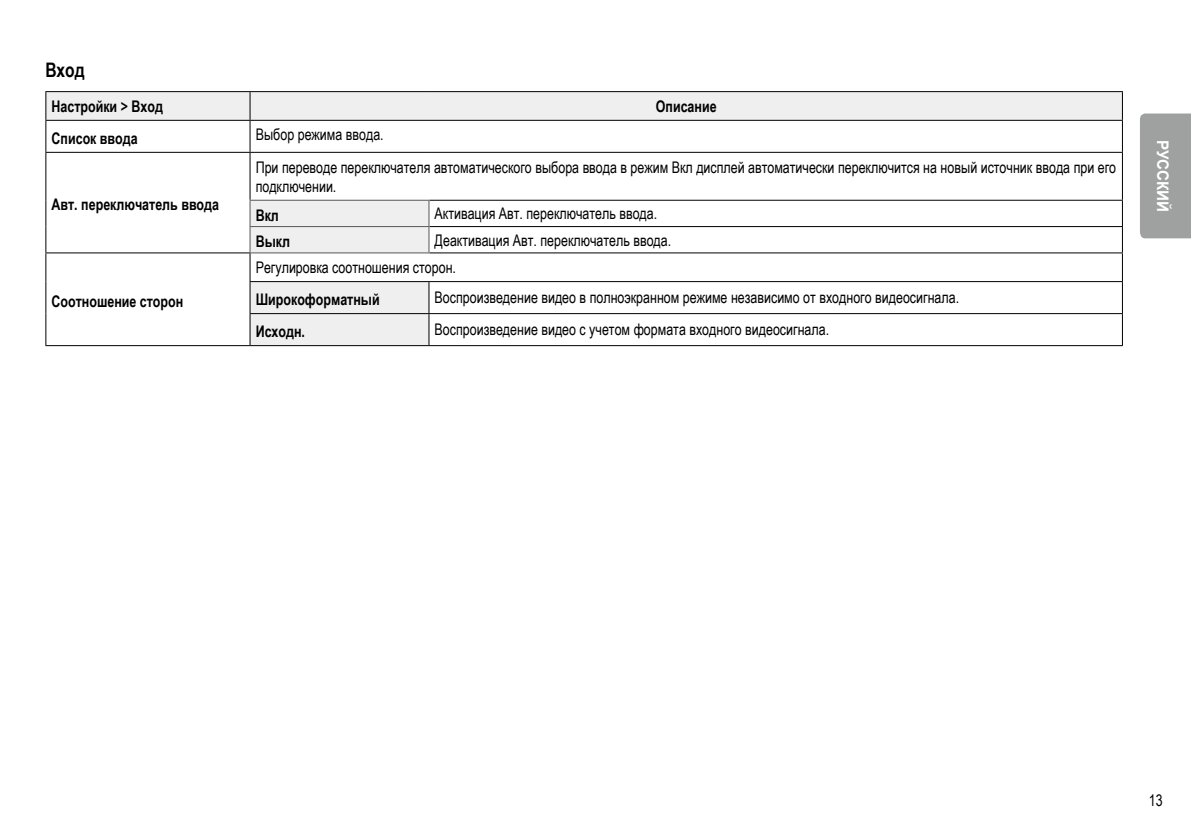
<style>
.page{position:relative;width:1191px;height:840px;background:#fff}
.page>*{position:absolute;margin:0;border:0;box-sizing:border-box;transform-origin:0 0}
.t1{font:700 20px "Arial Narrow";color:#000;scale:.95 1}
.t2{font:16px/19.2px "Arial Narrow";color:#000;scale:.95 1}
.t3{font:700 16px "Arial Narrow";color:#000;scale:.95 1}
.t4{font:700 16px "Arial";color:#fff;scale:.95 1}
</style>
<div class="page">
<div style="left:1140px;top:113px;width:51px;height:125px;background:#9fa0a0"></div>
<svg style="left:46px;top:92px;width:1076px;height:28px;fill:#efefef"></svg>
<svg style="left:46px;top:121px;width:1076px;height:224px"></svg>
<svg style="left:1122px;top:92px;width:1px;height:28px"></svg>
<hr style="left:1122px;top:153px;width:1px;height:47px;background:#000">
<hr style="left:250px;top:152px;width:179px;height:1px;background:#000">
<hr style="left:429px;top:152px;width:694px;height:1px;background:#000">
<hr style="left:429px;top:345px;width:694px;height:1px;background:#000">
<hr style="left:45px;top:91px;width:205px;height:1px;background:#000">
<svg style="left:45px;top:92px;width:1px;height:28px"></svg>
<hr style="left:250px;top:91px;width:179px;height:1px;background:#000">
<svg style="left:249px;top:92px;width:1px;height:28px"></svg>
<hr style="left:429px;top:91px;width:694px;height:1px;background:#000">
<hr style="left:1122px;top:121px;width:1px;height:31px;background:#000">
<hr style="left:250px;top:120px;width:179px;height:1px;background:#000">
<hr style="left:429px;top:120px;width:694px;height:1px;background:#000">
<hr style="left:429px;top:281px;width:694px;height:1px;background:#000">
<hr style="left:249px;top:281px;width:180px;height:1px;background:#000">
<hr style="left:428px;top:282px;width:1px;height:31px;background:#000">
<hr style="left:249px;top:313px;width:180px;height:1px;background:#000">
<hr style="left:428px;top:314px;width:1px;height:31px;background:#000">
<hr style="left:429px;top:200px;width:694px;height:1px;background:#000">
<hr style="left:429px;top:226px;width:694px;height:1px;background:#000">
<svg style="left:1122px;top:201px;width:1px;height:80px"></svg>
<hr style="left:429px;top:252px;width:694px;height:1px;background:#000">
<hr style="left:45px;top:120px;width:205px;height:1px;background:#000">
<hr style="left:45px;top:121px;width:1px;height:31px;background:#000">
<hr style="left:249px;top:121px;width:1px;height:31px;background:#000">
<hr style="left:1122px;top:282px;width:1px;height:31px;background:#000">
<hr style="left:429px;top:313px;width:694px;height:1px;background:#000">
<hr style="left:1122px;top:314px;width:1px;height:31px;background:#000">
<hr style="left:250px;top:345px;width:179px;height:1px;background:#000">
<hr style="left:45px;top:153px;width:1px;height:47px;background:#000">
<hr style="left:45px;top:152px;width:205px;height:1px;background:#000">
<hr style="left:249px;top:153px;width:1px;height:47px;background:#000">
<hr style="left:45px;top:252px;width:205px;height:1px;background:#000">
<hr style="left:249px;top:200px;width:180px;height:1px;background:#595757">
<hr style="left:249px;top:226px;width:180px;height:1px;background:#595757">
<svg style="left:428px;top:201px;width:1px;height:51px"></svg>
<hr style="left:250px;top:252px;width:179px;height:1px;background:#595757">
<svg style="left:45px;top:200px;width:1px;height:81px"></svg>
<svg style="left:249px;top:201px;width:1px;height:80px"></svg>
<hr style="left:45px;top:281px;width:1px;height:32px;background:#000">
<hr style="left:249px;top:282px;width:1px;height:31px;background:#000">
<hr style="left:45px;top:313px;width:1px;height:32px;background:#000">
<hr style="left:249px;top:314px;width:1px;height:31px;background:#000">
<hr style="left:45px;top:345px;width:205px;height:1px;background:#000">
<p class="t1" style="left:45px;top:55px;width:43px">Вход</p>
<p class="t3" style="left:52px;top:94px;width:119px">Настройки &gt; Вход</p>
<p class="t3" style="left:656px;top:94px;width:66px">Описание</p>
<p class="t3" style="left:52px;top:126px;width:92px">Список ввода</p>
<p class="t2" style="left:256px;top:125px;width:136px">Выбор режима ввода.</p>
<p class="t3" style="left:52px;top:192px;width:178px">Авт. переключатель ввода</p>
<p class="t3" style="left:52px;top:289px;width:140px">Соотношение сторон</p>
<p class="t2" style="left:256px;top:156px;width:907px">При переводе переключателя автоматического выбора ввода в режим Вкл дисплей автоматически переключится на новый источник ввода при его подключении.</p>
<p class="t3" style="left:256px;top:203px;width:26px">Вкл</p>
<p class="t2" style="left:434px;top:203px;width:236px">Активация Авт. переключатель ввода.</p>
<p class="t3" style="left:256px;top:229px;width:38px">Выкл</p>
<p class="t2" style="left:434px;top:229px;width:251px">Деактивация Авт. переключатель ввода.</p>
<p class="t2" style="left:256px;top:257px;width:212px">Регулировка соотношения сторон.</p>
<p class="t3" style="left:256px;top:287px;width:132px">Широкоформатный</p>
<p class="t2" style="left:434px;top:287px;width:553px">Воспроизведение видео в полноэкранном режиме независимо от входного видеосигнала.</p>
<p class="t3" style="left:256px;top:319px;width:53px">Исходн.</p>
<p class="t2" style="left:434px;top:319px;width:417px">Воспроизведение видео с учетом формата входного видеосигнала.</p>
<p class="t4" style="left:1173px;top:140px;width:78px;rotate:90deg">РУССКИЙ</p>
<p class="t2" style="left:1148px;top:790px;width:16px">13</p>
</div>
